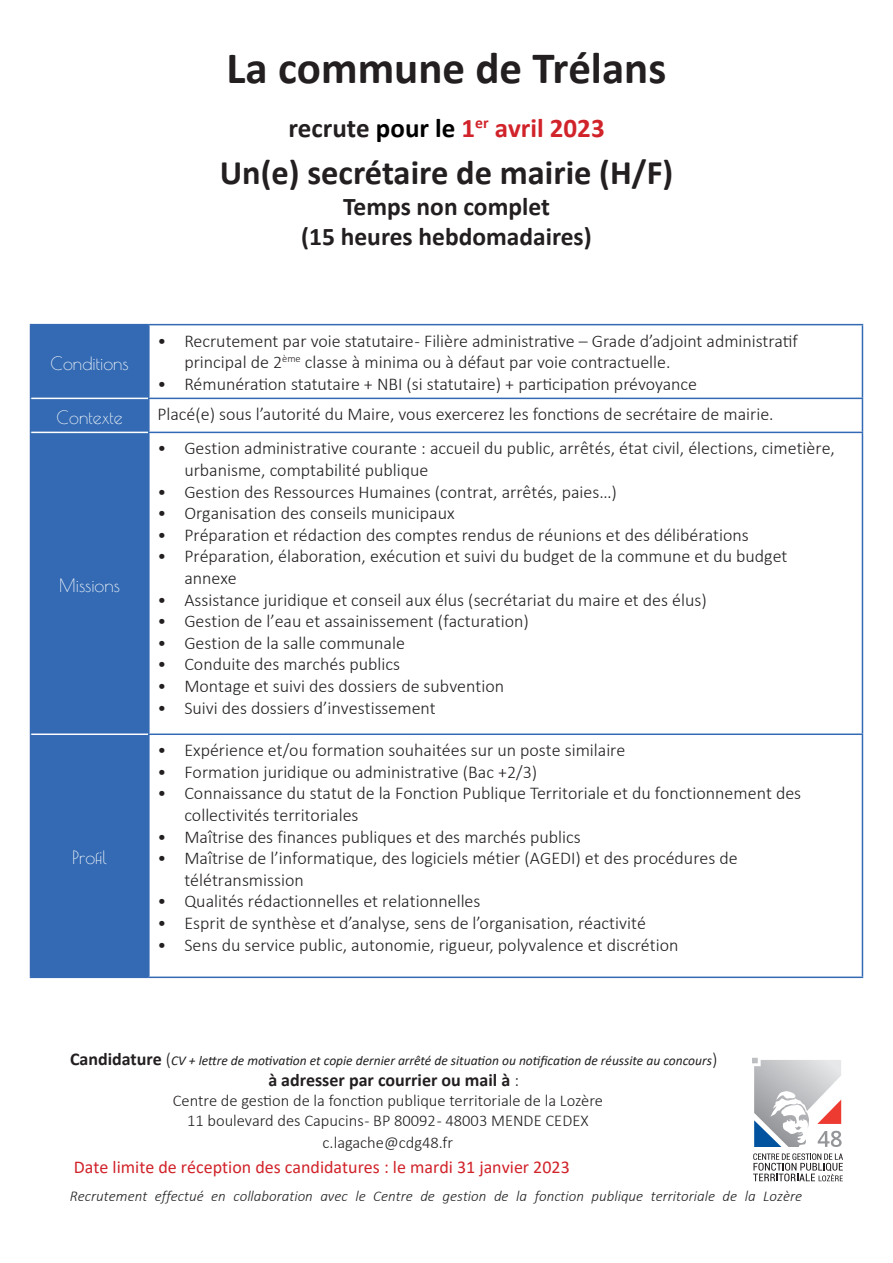
<style>
.page{position:relative;width:893px;height:1263px;background:#fff}
.page>*{position:absolute;margin:0;border:0;box-sizing:border-box;transform-origin:0 0}
.t1{font:700 45px "Calibri";color:#231f20}
.t2{font:700 34.5px "Calibri";color:#231f20}
.t3{font:700 27px "Calibri";color:#d1232a}
.t4{font:700 25.5px/30.6px "Calibri";color:#231f20;text-align:center}
.t5{font:300 18px/21.6px "Calibri";color:#231f20}
.t6{font:18px "Calibri";color:#d1232a}
.t7{font:18px "Poiret One";color:#fff}
.t8{font:700 18px "Calibri";color:#231f20}
.t9{font:300 16.5px "Calibri";color:#231f20}
.t10{font:italic 300 15px "Calibri";color:#231f20}
.t11{font:italic 13.5px "Calibri";color:#231f20}
.s1{color:#231f20}
.s2{color:#000}
.s3{font-weight:700;font-style:normal;font-size:18px}
.s4{font-weight:300;font-style:normal;font-size:18px}
.s5{font-weight:300}
</style>
<div class="page">
<svg style="left:752px;top:1057px;width:91px;height:125px"></svg>
<svg style="left:817px;top:1099px;width:24px;height:25px"></svg>
<svg style="left:752px;top:1058px;width:54px;height:89px"></svg>
<svg style="left:818px;top:1131px;width:24px;height:16px"></svg>
<svg style="left:753px;top:1153px;width:90px;height:28px"></svg>
<div style="left:31px;top:325px;width:117px;height:651px;background:#336ab3"></div>
<hr style="left:30px;top:324px;width:119px;height:1px;background:#336ab3">
<hr style="left:30px;top:325px;width:1px;height:73px;background:#336ab3">
<hr style="left:148px;top:325px;width:2px;height:73px;background:#336ab3">
<hr style="left:30px;top:398px;width:1px;height:34px;background:#336ab3">
<hr style="left:148px;top:399px;width:2px;height:33px;background:#336ab3">
<hr style="left:30px;top:432px;width:1px;height:302px;background:#336ab3">
<hr style="left:148px;top:433px;width:2px;height:300px;background:#336ab3">
<hr style="left:30px;top:734px;width:1px;height:242px;background:#336ab3">
<hr style="left:148px;top:735px;width:2px;height:241px;background:#336ab3">
<hr style="left:30px;top:976px;width:119px;height:2px;background:#336ab3">
<hr style="left:31px;top:398px;width:117px;height:1px;background:#fff">
<hr style="left:31px;top:432px;width:117px;height:1px;background:#fff">
<hr style="left:31px;top:733px;width:117px;height:2px;background:#fff">
<hr style="left:149px;top:324px;width:714px;height:1px;background:#336ab3">
<hr style="left:148px;top:398px;width:715px;height:1px;background:#336ab3">
<hr style="left:148px;top:432px;width:715px;height:1px;background:#336ab3">
<hr style="left:148px;top:733px;width:715px;height:2px;background:#336ab3">
<hr style="left:149px;top:976px;width:714px;height:2px;background:#336ab3">
<hr style="left:862px;top:325px;width:1px;height:73px;background:#336ab3">
<hr style="left:862px;top:399px;width:1px;height:33px;background:#336ab3">
<hr style="left:862px;top:433px;width:1px;height:300px;background:#336ab3">
<hr style="left:862px;top:735px;width:1px;height:241px;background:#336ab3">
<p class="t1" style="left:227px;top:37px;width:441px">La commune de Trélans</p>
<p class="t3" style="left:288px;top:109px;width:318px"><span class="s1">recrute</span> <span class="s2">pour le</span> 1<sup>er</sup> avril 2023</p>
<p class="t2" style="left:220px;top:148px;width:455px">Un(e) secrétaire de mairie (H/F)</p>
<p class="t4" style="left:301px;top:191px;width:292px">Temps non complet<br>(15 heures hebdomadaires)</p>
<p class="t7" style="left:51px;top:353px;width:80px">Conditions</p>
<p class="t5" style="left:184px;top:330px;width:615px;text-indent:-27px">• Recrutement par voie statutaire - Filière administrative – Grade d’adjoint administratif principal de 2<sup>ème</sup> classe à minima ou à défaut par voie contractuelle.</p>
<p class="t5" style="left:157px;top:373px;width:541px">• Rémunération statutaire + NBI (si statutaire) + participation prévoyance</p>
<p class="t7" style="left:57px;top:407px;width:68px">Contexte</p>
<p class="t5" style="left:157px;top:403px;width:618px">Placé(e) sous l’autorité du Maire, vous exercerez les fonctions de secrétaire de mairie.</p>
<p class="t7" style="left:59px;top:575px;width:62px">Missions</p>
<p class="t7" style="left:72px;top:847px;width:37px">Profil</p>
<p class="t5" style="left:184px;top:437px;width:652px;text-indent:-27px">• Gestion administrative courante : accueil du public, arrêtés, état civil, élections, cimetière, urbanisme, comptabilité publique</p>
<p class="t5" style="left:157px;top:481px;width:461px">• Gestion des Ressources Humaines (contrat, arrêtés, paies…)</p>
<p class="t5" style="left:157px;top:502px;width:299px">• Organisation des conseils municipaux</p>
<p class="t5" style="left:157px;top:524px;width:593px">• Préparation et rédaction des comptes rendus de réunions et des délibérations</p>
<p class="t5" style="left:184px;top:545px;width:605px;text-indent:-27px">• Préparation, élaboration, exécution et suivi du budget de la commune et du budget annexe</p>
<p class="t5" style="left:157px;top:589px;width:551px">• Assistance juridique et conseil aux élus (secrétariat du maire et des élus)</p>
<p class="t5" style="left:157px;top:610px;width:373px">• Gestion de l’eau et assainissement (facturation)</p>
<p class="t5" style="left:157px;top:632px;width:249px">• Gestion de la salle communale</p>
<p class="t5" style="left:157px;top:653px;width:244px">• Conduite des marchés publics</p>
<p class="t5" style="left:157px;top:675px;width:348px">• Montage et suivi des dossiers de subvention</p>
<p class="t5" style="left:157px;top:697px;width:280px">• Suivi des dossiers d’investissement</p>
<p class="t5" style="left:157px;top:739px;width:470px">• Expérience et/ou formation souhaitées sur un poste similaire</p>
<p class="t5" style="left:157px;top:761px;width:381px">• Formation juridique ou administrative (Bac +2/3)</p>
<p class="t5" style="left:184px;top:782px;width:618px;text-indent:-27px">• Connaissance du statut de la Fonction Publique Territoriale et du fonctionnement des collectivités territoriales</p>
<p class="t5" style="left:157px;top:826px;width:425px">• Maîtrise des finances publiques et des marchés publics</p>
<p class="t5" style="left:184px;top:847px;width:555px;text-indent:-27px">• Maîtrise de l’informatique, des logiciels métier (AGEDI) et des procédures de télétransmission</p>
<p class="t5" style="left:157px;top:890px;width:325px">• Qualités rédactionnelles et relationnelles</p>
<p class="t5" style="left:157px;top:912px;width:490px">• Esprit de synthèse et d’analyse, sens de l’organisation, réactivité</p>
<p class="t5" style="left:157px;top:934px;width:523px">• Sens du service public, autonomie, rigueur, polyvalence et discrétion</p>
<p class="t11" style="left:70px;top:1051px;width:649px"><span class="s3">Candidature</span> <span class="s4">(</span>CV + lettre de motivation et copie dernier arrêté de situation ou notification de réussite au concours<span class="s4">)</span></p>
<p class="t8" style="left:268px;top:1067px;width:252px">à adresser par courrier ou mail à <span class="s5">:</span></p>
<p class="t9" style="left:173px;top:1090px;width:432px">Centre de gestion de la fonction publique territoriale de la Lozère</p>
<p class="t9" style="left:187px;top:1110px;width:403px">11 boulevard des Capucins - BP 80092 - 48003 MENDE CEDEX</p>
<p class="t9" style="left:323px;top:1132px;width:132px">c.lagache@cdg48.fr</p>
<p class="t6" style="left:74px;top:1155px;width:497px">Date limite de réception des candidatures : le mardi 31 janvier 2023</p>
<p class="t10" style="left:70px;top:1186px;width:734px">Recrutement effectué en collaboration avec le Centre de gestion de la fonction publique territoriale de la Lozère</p>
</div>
